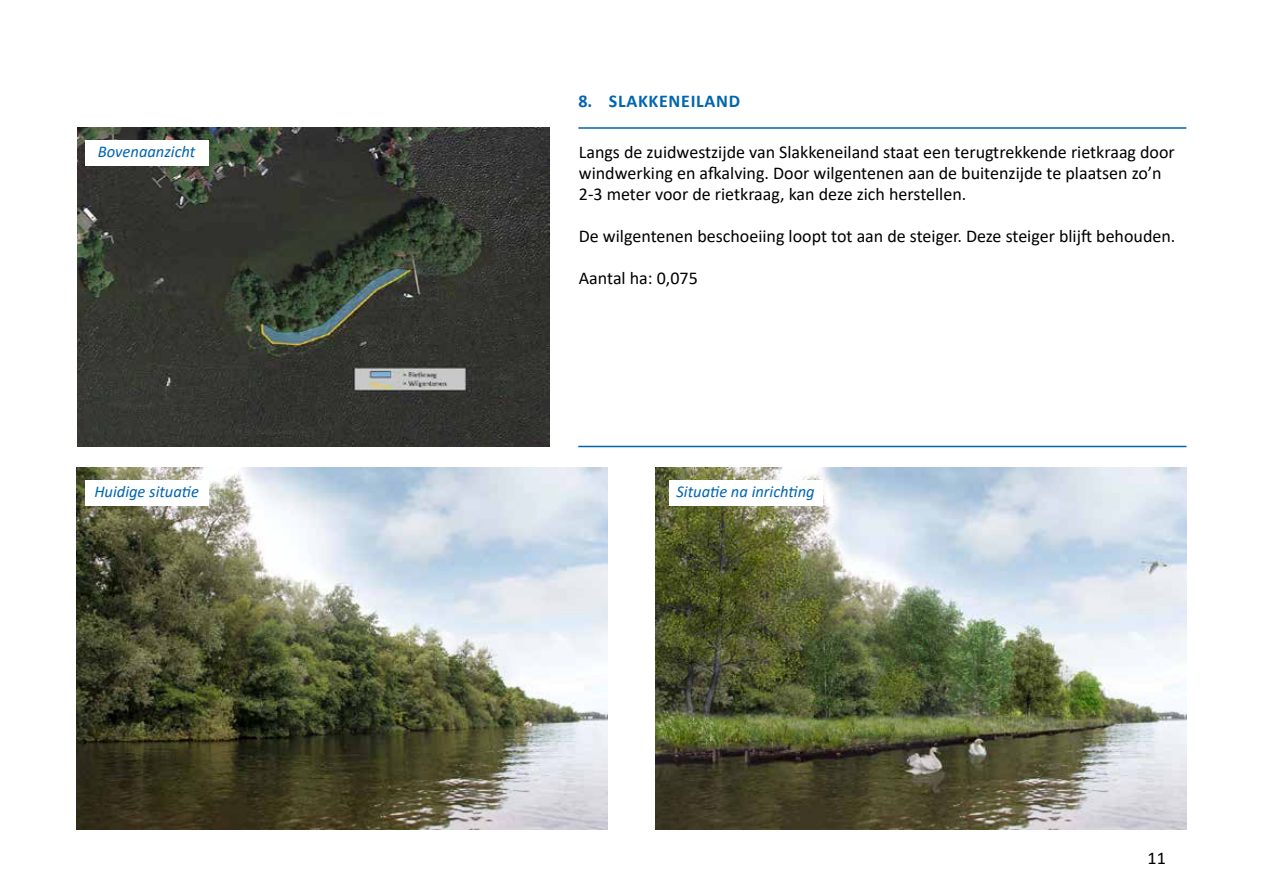
<style>
.page{position:relative;width:1263px;height:893px;background:#fff}
.page>*{position:absolute;margin:0;border:0;box-sizing:border-box;transform-origin:0 0}
.t1{font:18px/21px "Calibri";color:#000}
.t2{font:700 18px "Calibri";letter-spacing:.04em;color:#0065af}
.t3{font:italic 16.5px "Calibri";color:#0065af}
</style>
<div class="page">
<hr style="left:578px;top:127px;width:608px;height:2px;background:#0065af">
<hr style="left:578px;top:446px;width:608px;height:1px;background:#0065af">
<img style="left:76px;top:468px;width:532px;height:361px">
<img style="left:655px;top:468px;width:532px;height:361px">
<img style="left:77px;top:128px;width:472px;height:318px">
<div style="left:85px;top:140px;width:123px;height:26px;background:#fff"></div>
<div style="left:85px;top:480px;width:123px;height:26px;background:#fff"></div>
<div style="left:669px;top:480px;width:153px;height:26px;background:#fff"></div>
<p class="t3" style="left:98px;top:140px;width:99px">Bovenaanzicht</p>
<p class="t2" style="left:578px;top:88px;width:163px">8. SLAKKENEILAND</p>
<p class="t1" style="left:579px;top:141px;width:597px">Langs de zuidwestzijde van Slakkeneiland staat een terugtrekkende rietkraag door windwerking en afkalving. Door wilgentenen aan de buitenzijde te plaatsen zo’n<br>2-3 meter voor de rietkraag, kan deze zich herstellen.</p>
<p class="t1" style="left:579px;top:225px;width:598px">De wilgentenen beschoeiing loopt tot aan de steiger. Deze steiger blijft behouden.</p>
<p class="t1" style="left:579px;top:267px;width:120px">Aantal ha: 0,075</p>
<p class="t3" style="left:94px;top:480px;width:106px">Huidige situatie</p>
<p class="t3" style="left:676px;top:480px;width:140px">Situatie na inrichting</p>
<p class="t1" style="left:1147px;top:847px;width:20px">11</p>
</div>
